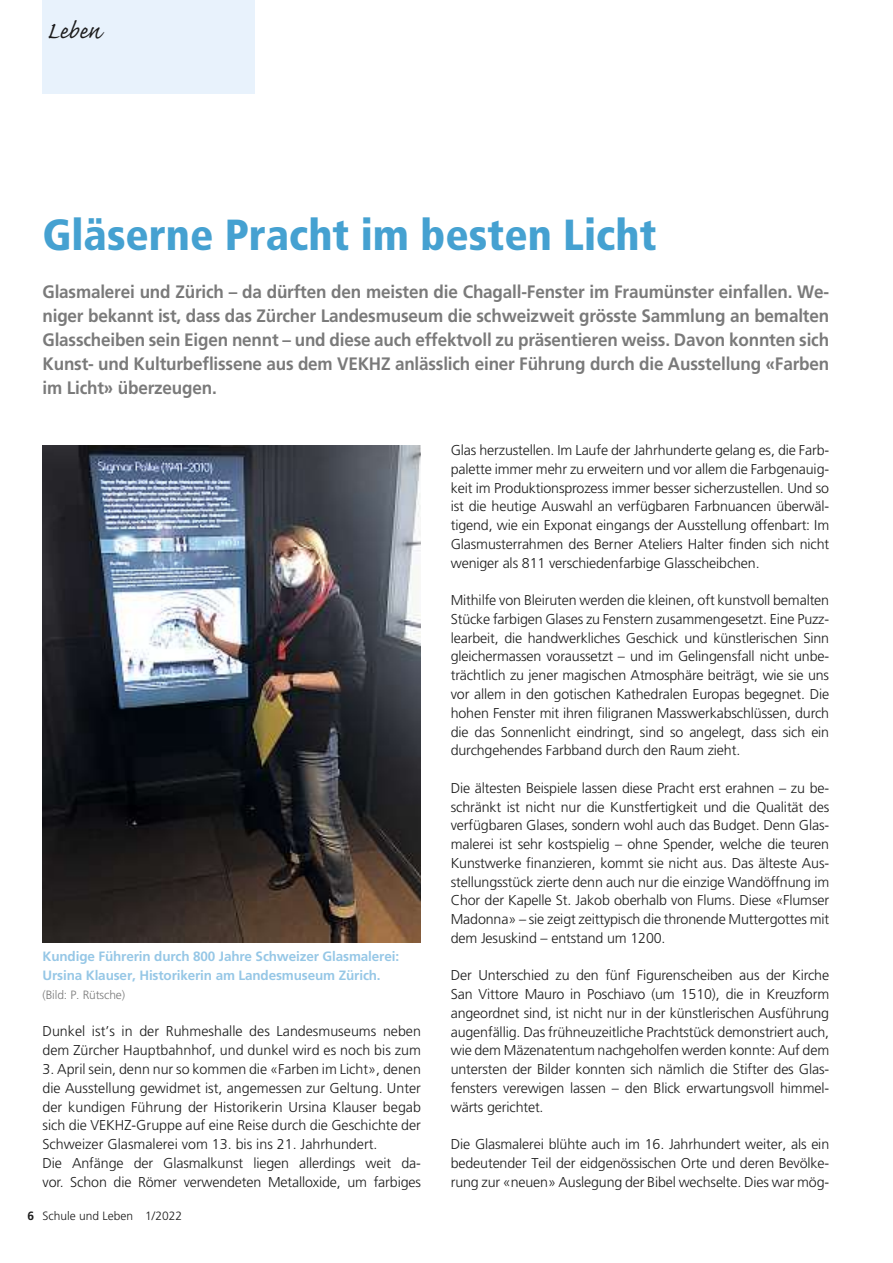
<style>
.page{position:relative;width:893px;height:1263px;background:#fff}
.page>*{position:absolute;margin:0;border:0;box-sizing:border-box;transform-origin:0 0}
.t1{font:900 condensed 43.5px "Frutiger LT Std";color:#45a1d1}
.t2{font:30px "Caflisch Script";color:#1c1c1c}
.t3{font:700 18px/24px "Frutiger";letter-spacing:-.01em;color:#7a7a7a;text-align:justify;scale:.95 1}
.t4{font:300 14.25px/18.8px "Frutiger";letter-spacing:-.01em;color:#1c1c1c;text-align:justify}
.t5{font:700 13.5px/18.8px "Frutiger";letter-spacing:-.01em;color:#96c7e6}
.t6{font:300 12px "Frutiger LT Std";color:#1c1c1c}
.t7{font:300 12px "Frutiger";letter-spacing:-.01em;color:#7a7a7a}
.s1{font-weight:700}
</style>
<div class="page">
<div style="left:43px;top:0;width:212px;height:94px;background:#e8f2fc"></div>
<img style="left:43px;top:445px;width:378px;height:497px">
<h2 class="t2" style="left:47px;top:16px;width:55px">Leben</h2>
<h1 class="t1" style="left:43px;top:209px;width:616px">Gläserne Pracht im besten Licht</h1>
<p class="t3" style="left:43px;top:280px;width:830px">Glasmalerei und Zürich – da dürften den meisten die Chagall-Fenster im Fraumünster einfallen. We&shy;niger bekannt ist, dass das Zürcher Landesmuseum die schweizweit grösste Sammlung an bemalten Glasscheiben sein Eigen nennt – und diese auch effektvoll zu präsentieren weiss. Davon konnten sich Kunst- und Kulturbeflissene aus dem VEKHZ anlässlich einer Führung durch die Ausstellung «Farben im Licht» überzeugen.</p>
<p class="t5" style="left:43px;top:947px;width:358px">Kundige Führerin durch 800 Jahre Schweizer Glasmalerei:<br>Ursina Klauser, Historikerin am Landesmuseum Zürich.</p>
<p class="t7" style="left:43px;top:988px;width:84px">(Bild: P. Rütsche)</p>
<p class="t4" style="left:43px;top:1022px;width:380px">Dunkel ist’s in der Ruhmeshalle des Landesmuseums neben dem Zürcher Hauptbahnhof, und dunkel wird es noch bis zum</p>
<p class="t4" style="left:43px;top:1060px;width:380px;text-align:left">3. April sein, denn nur so kommen die «Farben im Licht», denen die Ausstellung gewidmet ist, angemessen zur Geltung. Unter der kundigen Führung der Historikerin Ursina Klauser begab sich die VEKHZ-Gruppe auf eine Reise durch die Geschichte der Schweizer Glasmalerei vom 13. bis ins 21. Jahrhundert.<br>Die Anfänge der Glasmalkunst liegen allerdings weit da&shy;vor. Schon die Römer verwendeten Metalloxide, um farbiges</p>
<p class="t6" style="left:27px;top:1209px;width:156px"><span class="s1">6</span> Schule und Leben 1/2022</p>
<p class="t4" style="left:451px;top:441px;width:380px">Glas herzustellen. Im Laufe der Jahrhunderte gelang es, die Farb&shy;palette immer mehr zu erweitern und vor allem die Farbgenauig&shy;keit im Produktionsprozess immer besser sicherzustellen. Und so ist die heutige Auswahl an verfügbaren Farbnuancen überwäl&shy;tigend, wie ein Exponat eingangs der Ausstellung offenbart: Im Glasmusterrahmen des Berner Ateliers Halter finden sich nicht weniger als 811 verschiedenfarbige Glasscheibchen.</p>
<p class="t4" style="left:451px;top:591px;width:380px">Mithilfe von Bleiruten werden die kleinen, oft kunstvoll bemalten Stücke farbigen Glases zu Fenstern zusammengesetzt. Eine Puzz&shy;learbeit, die handwerkliches Geschick und künstlerischen Sinn gleichermassen voraussetzt – und im Gelingensfall nicht unbe&shy;trächtlich zu jener magischen Atmosphäre beiträgt, wie sie uns vor allem in den gotischen Kathedralen Europas begegnet. Die hohen Fenster mit ihren filigranen Masswerkabschlüssen, durch die das Sonnenlicht eindringt, sind so angelegt, dass sich ein durchgehendes Farbband durch den Raum zieht.</p>
<p class="t4" style="left:451px;top:778px;width:380px">Die ältesten Beispiele lassen diese Pracht erst erahnen – zu be&shy;schränkt ist nicht nur die Kunstfertigkeit und die Qualität des verfügbaren Glases, sondern wohl auch das Budget. Denn Glas&shy;malerei ist sehr kostspielig – ohne Spender, welche die teuren Kunstwerke finanzieren, kommt sie nicht aus. Das älteste Aus&shy;stellungsstück zierte denn auch nur die einzige Wandöffnung im Chor der Kapelle St. Jakob oberhalb von Flums. Diese «Flumser Madonna» – sie zeigt zeittypisch die thronende Muttergottes mit dem Jesuskind – entstand um 1200.</p>
<p class="t4" style="left:451px;top:966px;width:380px">Der Unterschied zu den fünf Figurenscheiben aus der Kirche San Vittore Mauro in Poschiavo (um 1510), die in Kreuzform angeordnet sind, ist nicht nur in der künstlerischen Ausführung augenfällig. Das frühneuzeitliche Prachtstück demonstriert auch, wie dem Mäzenatentum nachgeholfen werden konnte: Auf dem untersten der Bilder konnten sich nämlich die Stifter des Glas&shy;fensters verewigen lassen – den Blick erwartungsvoll himmel&shy;wärts gerichtet.</p>
<p class="t4" style="left:451px;top:1135px;width:380px">Die Glasmalerei blühte auch im 16. Jahrhundert weiter, als ein bedeutender Teil der eidgenössischen Orte und deren Bevölke&shy;rung zur «neuen» Auslegung der Bibel wechselte. Dies war mög-</p>
</div>
